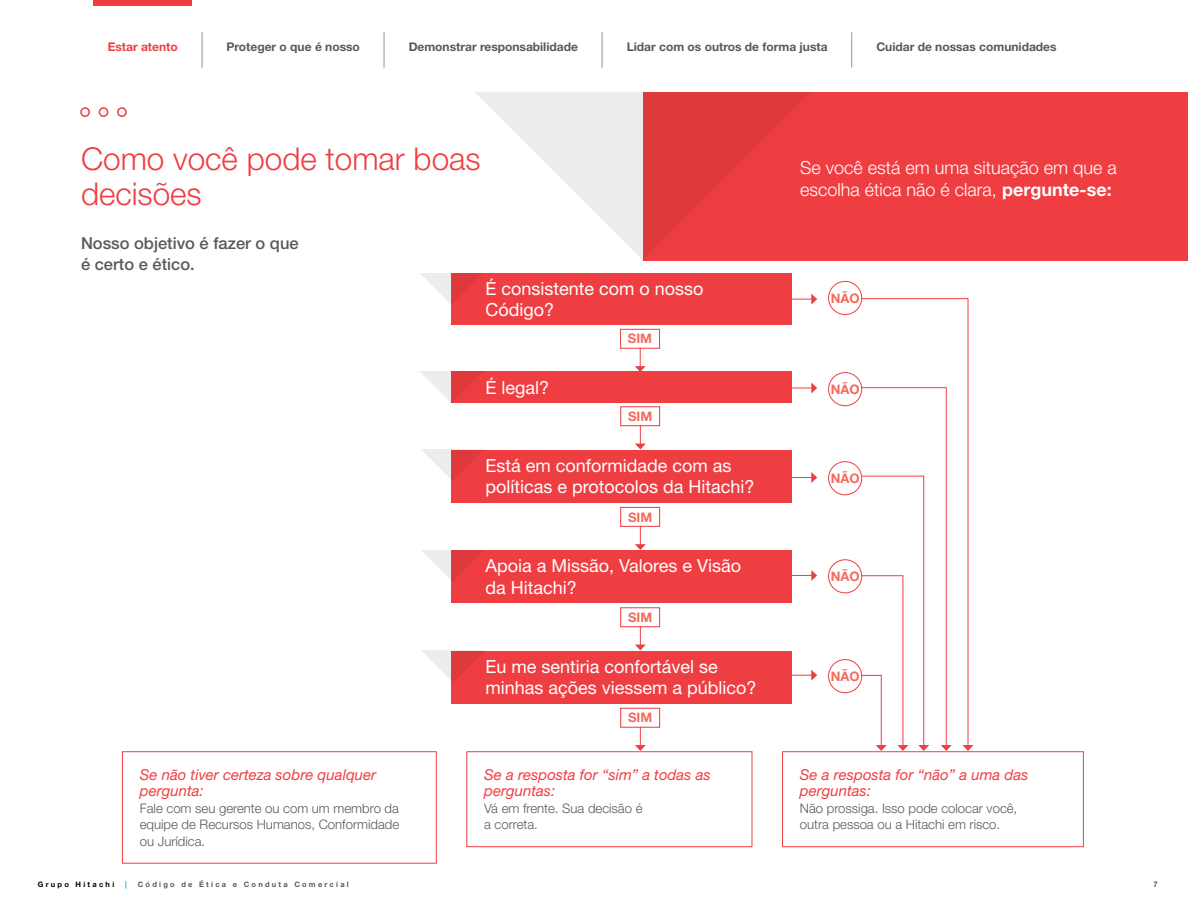
<style>
.page{position:relative;width:1188px;height:918px;background:#fff}
.page>*{position:absolute;margin:0;border:0;box-sizing:border-box;transform-origin:0 0}
.t1{font:700 35.25px "Helvetica Neue LT Std";color:#000;scale:.1 1}
.t2{font:300 31.5px/34.5px "Helvetica Neue LT Std";color:#ef3e42}
.t3{font:18px/21.6px "Helvetica Neue LT Std";color:#fff}
.t4{font:300 18px/21.6px "Helvetica Neue LT Std";color:#fff}
.t5{font:500 16.5px/21px "Helvetica Neue LT Std";color:#58595b}
.t6{font:italic 15px/16.5px "Helvetica Neue LT Std";color:#ef3e42}
.t7{font:300 13.2px/16.5px "Helvetica Neue LT Std";color:#58595b}
.t8{font:700 13.2px "Helvetica Neue LT Std";color:#f26b5e}
.t9{font:700 12px "Helvetica Neue LT Std";color:#58595b}
.t10{font:700 12px "Helvetica Neue LT Std";color:#ef3e42}
.t11{font:700 7.5px "Helvetica Neue LT Std";letter-spacing:.3em;color:#58595b}
.t12{font:700 7.5px "Helvetica Neue LT Std";letter-spacing:.3em;color:#000}
.t13{font:7.5px "Helvetica Neue LT Std";color:#000}
.t14{font:700 7.5px "Helvetica Neue LT Std";color:#00aeef}
.s1{font-weight:700}
</style>
<div class="page">
<svg style="left:475px;top:92px;width:168px;height:168px"></svg>
<div style="left:643px;top:92px;width:545px;height:168px;background:linear-gradient(to right,#e63b3f,#f33f43)"></div>
<div style="left:122px;top:751px;width:315px;height:113px;border:1px solid #ef3e42"></div>
<div style="left:466px;top:751px;width:286px;height:96px;border:1px solid #ef3e42"></div>
<div style="left:782px;top:751px;width:302px;height:96px;border:1px solid #ef3e42"></div>
<div style="left:80px;top:107px;width:10px;height:10px;border:2px solid #ef3e42;border-radius:50%"></div>
<div style="left:99px;top:107px;width:9px;height:10px;border:2px solid #ef3e42;border-radius:50%"></div>
<div style="left:117px;top:107px;width:10px;height:10px;border:2px solid #ef3e42;border-radius:50%"></div>
<div style="left:452px;top:273px;width:340px;height:52px;background:#ef3e42"></div>
<svg style="left:420px;top:273px;width:63px;height:32px"></svg>
<svg style="left:792px;top:294px;width:25px;height:11px"></svg>
<div style="left:452px;top:372px;width:340px;height:31px;background:#ef3e42"></div>
<svg style="left:421px;top:372px;width:61px;height:31px"></svg>
<div style="left:452px;top:450px;width:340px;height:52px;background:#ef3e42"></div>
<svg style="left:422px;top:450px;width:61px;height:31px"></svg>
<div style="left:452px;top:550px;width:340px;height:53px;background:#ef3e42"></div>
<svg style="left:422px;top:550px;width:62px;height:31px"></svg>
<div style="left:452px;top:651px;width:340px;height:52px;background:#ef3e42"></div>
<svg style="left:422px;top:651px;width:62px;height:31px"></svg>
<svg style="left:860px;top:298px;width:109px;height:448px"></svg>
<svg style="left:963px;top:745px;width:10px;height:6px"></svg>
<svg style="left:860px;top:387px;width:92px;height:364px"></svg>
<div style="left:828px;top:372px;width:34px;height:34px;border:1px solid #ef3e42;border-radius:50%"></div>
<svg style="left:792px;top:383px;width:25px;height:11px"></svg>
<svg style="left:792px;top:472px;width:25px;height:11px"></svg>
<svg style="left:792px;top:570px;width:25px;height:11px"></svg>
<svg style="left:792px;top:670px;width:25px;height:11px"></svg>
<div style="left:620px;top:329px;width:40px;height:20px;border:1px solid #ef3e42"></div>
<svg style="left:635px;top:348px;width:11px;height:24px"></svg>
<div style="left:620px;top:406px;width:40px;height:20px;border:1px solid #ef3e42"></div>
<svg style="left:635px;top:425px;width:11px;height:24px"></svg>
<div style="left:620px;top:507px;width:40px;height:20px;border:1px solid #ef3e42"></div>
<svg style="left:635px;top:526px;width:11px;height:24px"></svg>
<div style="left:620px;top:607px;width:40px;height:20px;border:1px solid #ef3e42"></div>
<svg style="left:635px;top:626px;width:11px;height:24px"></svg>
<div style="left:620px;top:708px;width:40px;height:20px;border:1px solid #ef3e42"></div>
<svg style="left:635px;top:727px;width:11px;height:24px"></svg>
<div style="left:828px;top:281px;width:34px;height:34px;border:1px solid #ef3e42;border-radius:50%"></div>
<div style="left:828px;top:461px;width:34px;height:34px;border:1px solid #ef3e42;border-radius:50%"></div>
<div style="left:828px;top:659px;width:34px;height:34px;border:1px solid #ef3e42;border-radius:50%"></div>
<div style="left:828px;top:559px;width:34px;height:34px;border:1px solid #ef3e42;border-radius:50%"></div>
<div style="left:93px;top:0;width:99px;height:5px;background:#ef3e42"></div>
<p class="t10" style="left:108px;top:40px;width:72px">Estar atento</p>
<h1 class="t1" style="left:202px;top:26px;width:9px">|</h1>
<p class="t9" style="left:227px;top:40px;width:135px">Proteger o que é nosso</p>
<h1 class="t1" style="left:384px;top:26px;width:9px">|</h1>
<p class="t9" style="left:409px;top:40px;width:171px">Demonstrar responsabilidade</p>
<h1 class="t1" style="left:602px;top:26px;width:9px">|</h1>
<p class="t9" style="left:627px;top:40px;width:202px">Lidar com os outros de forma justa</p>
<h1 class="t1" style="left:852px;top:26px;width:9px">|</h1>
<p class="t9" style="left:876px;top:40px;width:182px">Cuidar de nossas comunidades</p>
<h2 class="t2" style="left:81px;top:141px;width:401px">Como você pode tomar boas decisões</h2>
<p class="t5" style="left:81px;top:232px;width:219px">Nosso objetivo é fazer o que é certo e ético.</p>
<p class="t3" style="left:486px;top:277px;width:220px">É consistente com o nosso<br>Código?</p>
<p class="t3" style="left:486px;top:376px;width:65px">É legal?</p>
<p class="t8" style="left:628px;top:331px;width:26px">SIM</p>
<p class="t8" style="left:628px;top:408px;width:26px">SIM</p>
<p class="t3" style="left:486px;top:454px;width:271px">Está em conformidade com as políticas e protocolos da Hitachi?</p>
<p class="t8" style="left:628px;top:509px;width:26px">SIM</p>
<p class="t3" style="left:486px;top:555px;width:257px">Apoia a Missão, Valores e Visão da Hitachi?</p>
<p class="t8" style="left:628px;top:609px;width:26px">SIM</p>
<p class="t3" style="left:486px;top:655px;width:273px">Eu me sentiria confortável se minhas ações viessem a público?</p>
<p class="t6" style="left:140px;top:766px;width:238px">Se não tiver certeza sobre qualquer pergunta:</p>
<p class="t7" style="left:140px;top:800px;width:261px;text-align:justify">Fale com seu gerente ou com um membro da equipe de Recursos Humanos, Conformidade ou Jurídica.</p>
<p class="t12" style="left:38px;top:880px;width:78px">Grupo Hitachi</p>
<p class="t14" style="left:125px;top:880px;width:3px">|</p>
<p class="t11" style="left:138px;top:880px;width:213px">Código de Ética e Conduta Comercial</p>
<p class="t8" style="left:628px;top:710px;width:26px">SIM</p>
<p class="t6" style="left:484px;top:766px;width:228px">Se a resposta for “sim” a todas as perguntas:</p>
<p class="t7" style="left:484px;top:800px;width:160px">Vá em frente. Sua decisão é a correta.</p>
<p class="t4" style="left:800px;top:157px;width:318px">Se você está em uma situação em que a escolha ética não é clara, <span class="s1">pergunte-se:</span></p>
<p class="t8" style="left:831px;top:290px;width:30px">NÃO</p>
<p class="t8" style="left:831px;top:381px;width:30px">NÃO</p>
<p class="t8" style="left:831px;top:470px;width:30px">NÃO</p>
<p class="t8" style="left:831px;top:568px;width:30px">NÃO</p>
<p class="t8" style="left:831px;top:668px;width:30px">NÃO</p>
<p class="t6" style="left:800px;top:766px;width:230px">Se a resposta for “não” a uma das perguntas:</p>
<p class="t7" style="left:800px;top:800px;width:219px">Não prossiga. Isso pode colocar você, outra pessoa ou a Hitachi em risco.</p>
<p class="t13" style="left:1153px;top:880px;width:6px">7</p>
</div>
